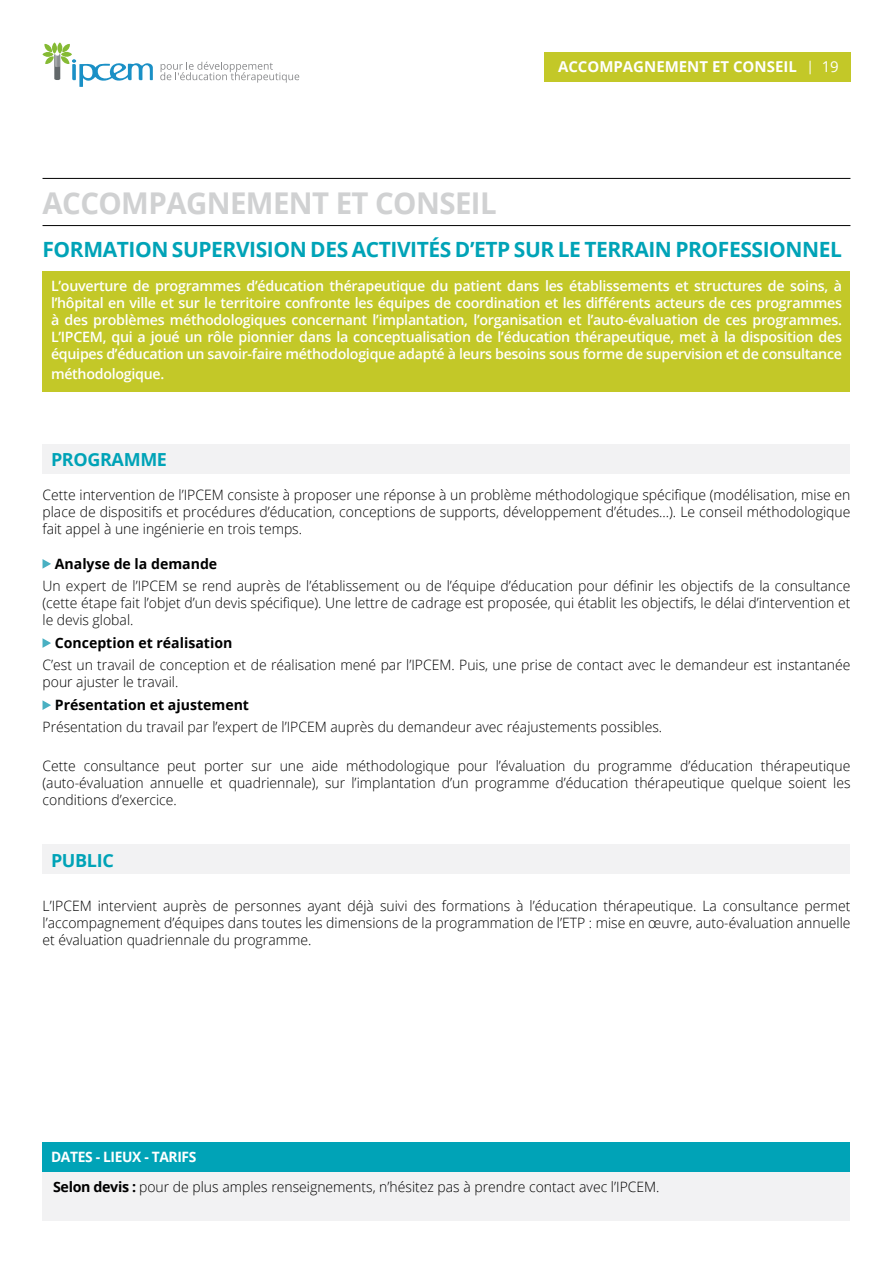
<style>
.page{position:relative;width:893px;height:1263px;background:#fff}
.page>*{position:absolute;margin:0;border:0;box-sizing:border-box;transform-origin:0 0}
.t1{font:700 30px "Open Sans";letter-spacing:-.02em;color:#d0d1d2}
.t2{font:700 21px "Open Sans";letter-spacing:-.02em;color:#00a3b7}
.t3{font:700 18px "Open Sans";letter-spacing:-.02em;color:#00a3b7}
.t4{font:700 15px "Open Sans";color:#fff}
.t5{font:15px "Open Sans";color:#fff}
.t6{font:300 14.25px/17.1px "Open Sans";color:#000;text-align:justify}
.t7{font:600 14.25px/17.1px "Open Sans";letter-spacing:-.02em;color:#fff;text-align:justify}
.t8{font:700 14.25px "Open Sans";color:#000}
.t9{font:700 14.25px "Open Sans";letter-spacing:-.025em;color:#fff}
.s1{font-weight:700}
</style>
<div class="page">
<svg style="left:42px;top:42px;width:111px;height:45px"></svg>
<svg style="left:160px;top:62px;width:139px;height:21px"></svg>
<hr style="left:43px;top:178px;width:807px;height:1px;background:#000">
<div style="left:43px;top:844px;width:807px;height:30px;background:#f2f2f3"></div>
<div style="left:43px;top:271px;width:807px;height:120px;background:#c3c828"></div>
<div style="left:43px;top:444px;width:807px;height:30px;background:#f2f2f3"></div>
<hr style="left:43px;top:225px;width:807px;height:1px;background:#000">
<svg style="left:43px;top:559px;width:8px;height:10px"></svg>
<svg style="left:43px;top:638px;width:8px;height:10px"></svg>
<svg style="left:43px;top:700px;width:8px;height:10px"></svg>
<div style="left:43px;top:1161px;width:807px;height:59px;background:#f2f2f3"></div>
<div style="left:43px;top:1142px;width:807px;height:29px;background:#00a3b7"></div>
<div style="left:544px;top:52px;width:306px;height:30px;background:#c3c828"></div>
<svg style="left:810px;top:61px;width:1px;height:13px"></svg>
<p class="t4" style="left:558px;top:56px;width:240px">ACCOMPAGNEMENT ET CONSEIL</p>
<p class="t5" style="left:822px;top:56px;width:19px">19</p>
<h1 class="t1" style="left:43px;top:182px;width:456px">ACCOMPAGNEMENT ET CONSEIL</h1>
<h2 class="t2" style="left:43px;top:234px;width:801px">FORMATION SUPERVISION DES ACTIVITÉS D’ETP SUR LE TERRAIN PROFESSIONNEL</h2>
<p class="t7" style="left:51px;top:277px;width:792px">L’ouverture de programmes d’éducation thérapeutique du patient dans les établissements et structures de soins, à l’hôpital en ville et sur le territoire confronte les équipes de coordination et les différents acteurs de ces programmes à des problèmes méthodologiques concernant l’implantation, l’organisation et l’auto-évaluation de ces programmes.<br>L’IPCEM, qui a joué un rôle pionnier dans la conceptualisation de l’éducation thérapeutique, met à la disposition des équipes d’éducation un savoir-faire méthodologique adapté à leurs besoins sous forme de supervision et de consultance</p>
<p class="t7" style="left:51px;top:365px;width:115px">méthodologique.</p>
<p class="t3" style="left:51px;top:447px;width:117px">PROGRAMME</p>
<p class="t6" style="left:43px;top:486px;width:809px">Cette intervention de l’IPCEM consiste à proposer une réponse à un problème méthodologique spécifique (modélisation, mise en place de dispositifs et procédures d’éducation, conceptions de supports, développement d’études…). Le conseil méthodologique fait appel à une ingénierie en trois temps.</p>
<p class="t8" style="left:55px;top:553px;width:164px">Analyse de la demande</p>
<p class="t6" style="left:43px;top:577px;width:809px">Un expert de l’IPCEM se rend auprès de l’établissement ou de l’équipe d’éducation pour définir les objectifs de la consultance (cette étape fait l’objet d’un devis spécifique). Une lettre de cadrage est proposée, qui établit les objectifs, le délai d’intervention et le devis global.</p>
<p class="t8" style="left:55px;top:633px;width:179px">Conception et réalisation</p>
<p class="t6" style="left:43px;top:656px;width:809px">C’est un travail de conception et de réalisation mené par l’IPCEM. Puis, une prise de contact avec le demandeur est instantanée pour ajuster le travail.</p>
<p class="t8" style="left:55px;top:695px;width:196px">Présentation et ajustement</p>
<p class="t6" style="left:43px;top:718px;width:621px">Présentation du travail par l’expert de l’IPCEM auprès du demandeur avec réajustements possibles.</p>
<p class="t6" style="left:43px;top:757px;width:809px">Cette consultance peut porter sur une aide méthodologique pour l’évaluation du programme d’éducation thérapeutique (auto-évaluation annuelle et quadriennale), sur l’implantation d’un programme d’éducation thérapeutique quelque soient les conditions d’exercice.</p>
<p class="t3" style="left:51px;top:847px;width:64px">PUBLIC</p>
<p class="t6" style="left:43px;top:896px;width:809px">L’IPCEM intervient auprès de personnes ayant déjà suivi des formations à l’éducation thérapeutique. La consultance permet l’accompagnement d’équipes dans toutes les dimensions de la programmation de l’ETP : mise en œuvre, auto-évaluation annuelle et évaluation quadriennale du programme.</p>
<p class="t9" style="left:51px;top:1147px;width:147px">DATES - LIEUX - TARIFS</p>
<p class="t6" style="left:53px;top:1178px;width:608px"><span class="s1">Selon devis :</span> pour de plus amples renseignements, n’hésitez pas à prendre contact avec l’IPCEM.</p>
</div>
